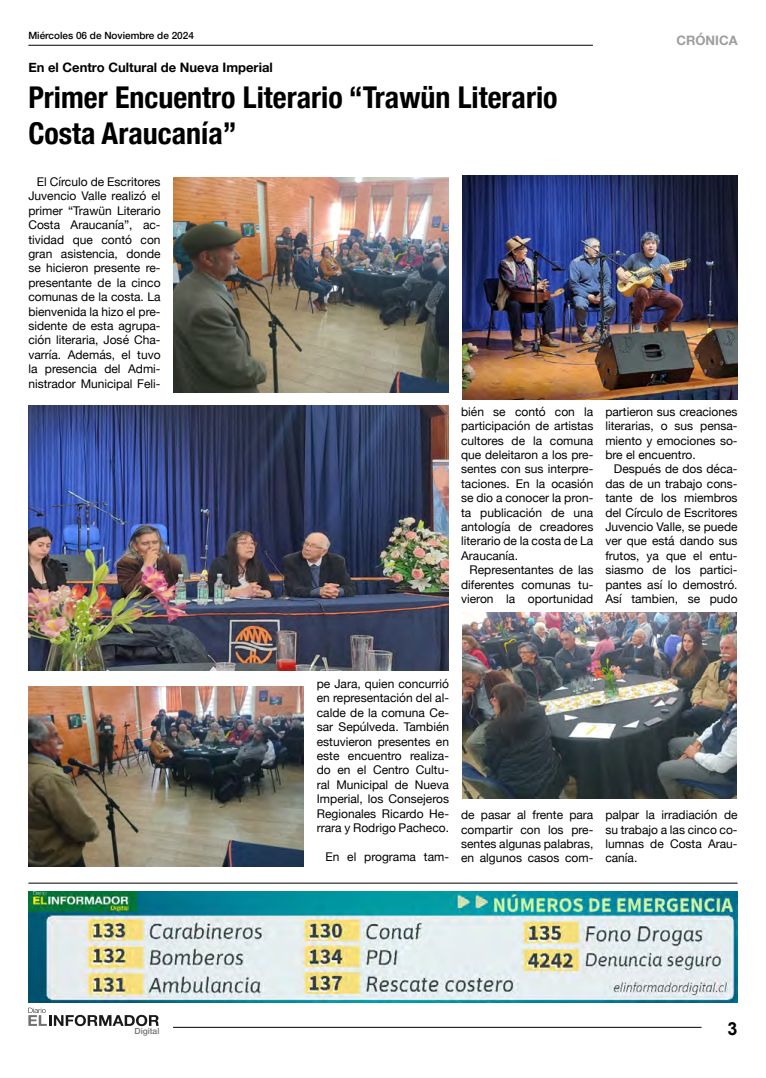
<style>
.page{position:relative;width:766px;height:1078px;background:#fff}
.page>*{position:absolute;margin:0;border:0;box-sizing:border-box;transform-origin:0 0}
.t1{font:700 condensed 30px/36px "Helvetica Neue";color:#000}
.t2{font:700 18px "Arial";color:#000}
.t3{font:700 13px "Helvetica Neue";color:#000}
.t4{font:700 13px "Helvetica Neue";color:#9d9d9c}
.t5{font:12px/14.4px "Helvetica Neue";color:#000;text-align:justify}
.t6{font:500 10px "Helvetica Neue";color:#000}
.t7{font:500 8.5px "Helvetica Neue";color:#717170}
</style>
<div class="page">
<hr style="left:28px;top:45px;width:564px;height:1px;background:#000">
<hr style="left:173px;top:1026px;width:528px;height:1px;background:#000">
<svg style="left:28px;top:1007px;width:131px;height:18px"></svg>
<img style="left:28px;top:891px;width:709px;height:111px">
<hr style="left:28px;top:882px;width:709px;height:1px;background:#000">
<img style="left:28px;top:686px;width:275px;height:180px">
<img style="left:462px;top:176px;width:275px;height:224px">
<img style="left:28px;top:405px;width:420px;height:265px">
<img style="left:462px;top:612px;width:274px;height:186px">
<img style="left:173px;top:177px;width:275px;height:215px">
<p class="t6" style="left:28px;top:28px;width:167px">Miércoles 06 de Noviembre de 2024</p>
<p class="t3" style="left:28px;top:57px;width:246px">En el Centro Cultural de Nueva Imperial</p>
<h1 class="t1" style="left:28px;top:77px;width:530px">Primer Encuentro Literario “Trawün Literario<br>Costa Araucanía”</h1>
<p class="t4" style="left:676px;top:30px;width:63px">CRÓNICA</p>
<p class="t5" style="left:28px;top:175px;width:134px;text-indent:9px">El Círculo de Escritores Juvencio Valle realizó el primer “Trawün Literario Costa Araucanía”, ac&shy;tividad que contó con gran asistencia, donde se hicieron presente re&shy;presentante de la cinco comunas de la costa. La bienvenida la hizo el pre&shy;sidente de esta agrupa&shy;ción literaria, José Cha&shy;varría. Además, el tuvo la presencia del Admi&shy;nistrador Municipal Feli-</p>
<p class="t5" style="left:461px;top:405px;width:134px">bién se contó con la participación de artistas cultores de la comuna que deleitaron a los pre&shy;sentes con sus interpre&shy;taciones. En la ocasión se dio a conocer la pron&shy;ta publicación de una antología de creadores literario de la costa de La Araucanía.</p>
<p class="t5" style="left:461px;top:563px;width:134px;text-indent:9px">Representantes de las diferentes comunas tu&shy;vieron la oportunidad</p>
<p class="t5" style="left:605px;top:405px;width:134px">partieron sus creaciones literarias, o sus pensa&shy;miento y emociones so&shy;bre el encuentro.</p>
<p class="t5" style="left:605px;top:462px;width:134px;text-indent:9px">Después de dos déca&shy;das de un trabajo cons&shy;tante de los miembros del Círculo de Escritores Juvencio Valle, se puede ver que está dando sus frutos, ya que el entu&shy;siasmo de los partici&shy;pantes así lo demostró.<br>Así tambien, se pudo</p>
<p class="t5" style="left:317px;top:677px;width:134px">pe Jara, quien concurrió en representación del al&shy;calde de la comuna Ce&shy;sar Sepúlveda. También estuvieron presentes en este encuentro realiza&shy;do en el Centro Cultu&shy;ral Municipal de Nueva Imperial, los Consejeros Regionales Ricardo He&shy;rrara y Rodrigo Pacheco.</p>
<p class="t5" style="left:325px;top:850px;width:125px">En el programa tam-</p>
<p class="t5" style="left:461px;top:808px;width:134px">de pasar al frente para compartir con los pre&shy;sentes algunas palabras, en algunos casos com-</p>
<p class="t5" style="left:605px;top:808px;width:134px">palpar la irradiación de su trabajo a las cinco co&shy;lumnas de Costa Arau&shy;canía.</p>
<p class="t7" style="left:134px;top:1023px;width:26px">Digital</p>
<h2 class="t2" style="left:727px;top:1016px;width:12px">3</h2>
</div>
